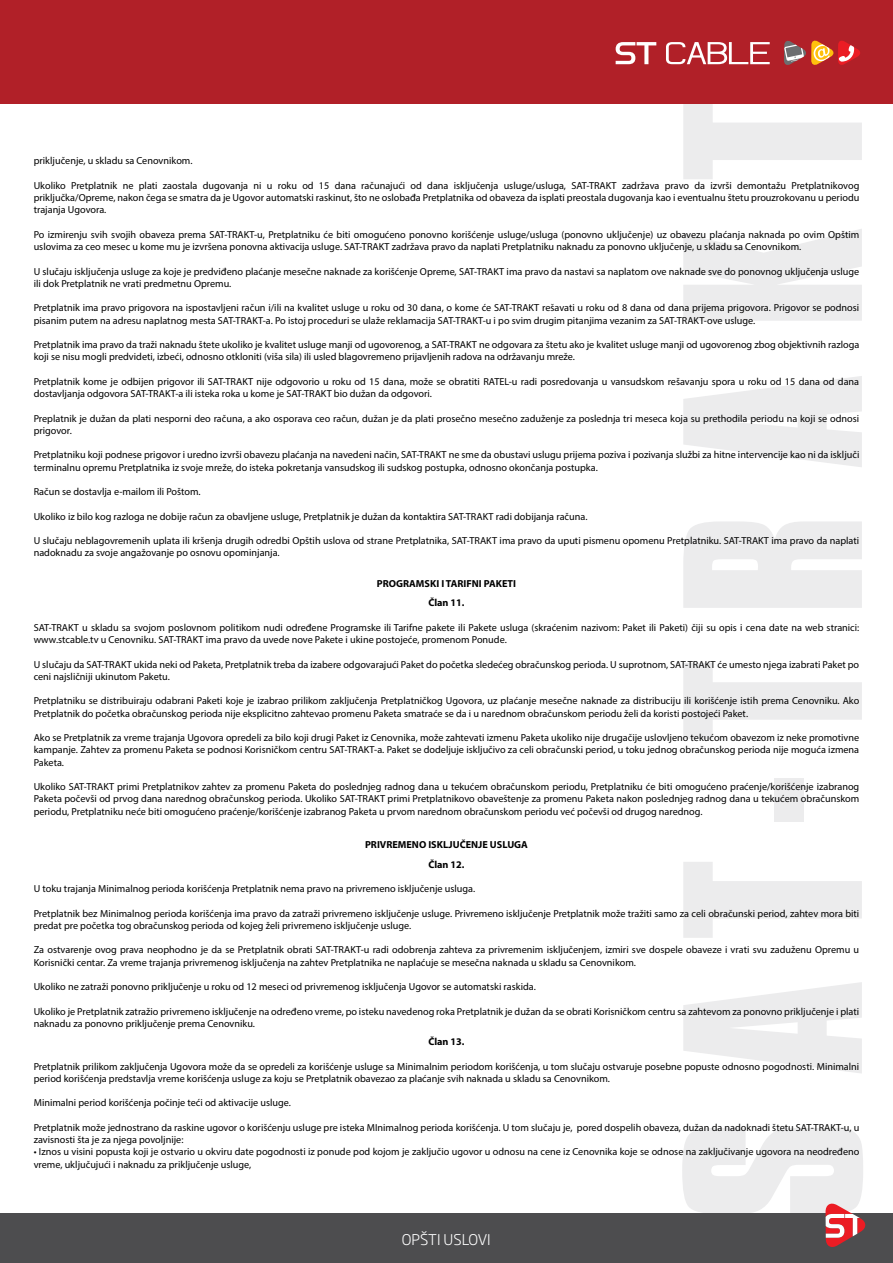
<style>
.page{position:relative;width:893px;height:1263px;background:#fff}
.page>*{position:absolute;margin:0;border:0;box-sizing:border-box;transform-origin:0 0}
.t1{font:300 14.55px "Soho Gothic Pro";color:#fff}
.t2{font:10.2px/12.3px "Myriad Pro";color:#000}
.t3{font:700 10.2px/19.8px "Myriad Pro";color:#000;text-align:center}
</style>
<div class="page">
<svg style="left:683px;top:982px;width:179px;height:91px"></svg>
<svg style="left:683px;top:862px;width:179px;height:76px"></svg>
<div style="left:774px;top:779px;width:30px;height:43px;background:#ececed"></div>
<svg style="left:683px;top:663px;width:179px;height:76px"></svg>
<svg style="left:683px;top:521px;width:179px;height:87px"></svg>
<svg style="left:683px;top:376px;width:179px;height:91px"></svg>
<svg style="left:683px;top:229px;width:179px;height:92px"></svg>
<svg style="left:683px;top:103px;width:179px;height:76px"></svg>
<div style="left:0;top:0;width:893px;height:103px;background:#b12028"></div>
<svg style="left:666px;top:42px;width:104px;height:22px"></svg>
<svg style="left:616px;top:42px;width:40px;height:22px"></svg>
<svg style="left:784px;top:40px;width:76px;height:25px"></svg>
<div style="left:0;top:1214px;width:893px;height:49px;background:#4d4d4f"></div>
<svg style="left:682px;top:1128px;width:185px;height:119px"></svg>
<p class="t2" style="left:34px;top:155px;width:160px">priključenje, u skladu sa Cenovnikom.</p>
<p class="t2" style="left:34px;top:179px;width:827px;text-align:justify">Ukoliko Pretplatnik ne plati zaostala dugovanja ni u roku od 15 dana računajući od dana isključenja usluge/usluga, SAT-TRAKT zadržava pravo da izvrši demontažu Pretplatnikovog priključka/Opreme, nakon čega se smatra da je Ugovor automatski raskinut, što ne oslobađa Pretplatnika od obaveza da isplati preostala dugovanja kao i eventualnu štetu prouzrokovanu u periodu trajanja Ugovora.</p>
<p class="t2" style="left:34px;top:228px;width:827px">Po izmirenju svih svojih obaveza prema SAT-TRAKT-u, Pretplatniku će biti omogućeno ponovno korišćenje usluge/usluga (ponovno uključenje) uz obavezu plaćanja naknada po ovim Opštim uslovima za ceo mesec u kome mu je izvršena ponovna aktivacija usluge. SAT-TRAKT zadržava pravo da naplati Pretplatniku naknadu za ponovno uključenje, u skladu sa Cenovnikom.</p>
<p class="t2" style="left:34px;top:265px;width:827px">U slučaju isključenja usluge za koje je predviđeno plaćanje mesečne naknade za korišćenje Opreme, SAT-TRAKT ima pravo da nastavi sa naplatom ove naknade sve do ponovnog uključenja usluge ili dok Pretplatnik ne vrati predmetnu Opremu.</p>
<p class="t2" style="left:34px;top:302px;width:827px">Pretplatnik ima pravo prigovora na ispostavljeni račun i/ili na kvalitet usluge u roku od 30 dana, o kome će SAT-TRAKT rešavati u roku od 8 dana od dana prijema prigovora. Prigovor se podnosi pisanim putem na adresu naplatnog mesta SAT-TRAKT-a. Po istoj proceduri se ulaže reklamacija SAT-TRAKT-u i po svim drugim pitanjima vezanim za SAT-TRAKT-ove usluge.</p>
<p class="t2" style="left:34px;top:338px;width:827px">Pretplatnik ima pravo da traži naknadu štete ukoliko je kvalitet usluge manji od ugovorenog, a SAT-TRAKT ne odgovara za štetu ako je kvalitet usluge manji od ugovorenog zbog objektivnih razloga koji se nisu mogli predvideti, izbeći, odnosno otkloniti (viša sila) ili usled blagovremeno prijavljenih radova na održavanju mreže.</p>
<p class="t2" style="left:34px;top:375px;width:827px">Pretplatnik kome je odbijen prigovor ili SAT-TRAKT nije odgovorio u roku od 15 dana, može se obratiti RATEL-u radi posredovanja u vansudskom rešavanju spora u roku od 15 dana od dana dostavljanja odgovora SAT-TRAKT-a ili isteka roka u kome je SAT-TRAKT bio dužan da odgovori.</p>
<p class="t2" style="left:34px;top:412px;width:827px">Preplatnik je dužan da plati nesporni deo računa, a ako osporava ceo račun, dužan je da plati prosečno mesečno zaduženje za poslednja tri meseca koja su prethodila periodu na koji se odnosi prigovor.</p>
<p class="t2" style="left:34px;top:449px;width:827px">Pretplatniku koji podnese prigovor i uredno izvrši obavezu plaćanja na navedeni način, SAT-TRAKT ne sme da obustavi uslugu prijema poziva i pozivanja službi za hitne intervencije kao ni da isključi terminalnu opremu Pretplatnika iz svoje mreže, do isteka pokretanja vansudskog ili sudskog postupka, odnosno okončanja postupka.</p>
<p class="t2" style="left:34px;top:485px;width:169px">Račun se dostavlja e-mailom ili Poštom.</p>
<p class="t2" style="left:34px;top:510px;width:555px">Ukoliko iz bilo kog razloga ne dobije račun za obavljene usluge, Pretplatnik je dužan da kontaktira SAT-TRAKT radi dobijanja računa.</p>
<p class="t2" style="left:34px;top:534px;width:827px">U slučaju neblagovremenih uplata ili kršenja drugih odredbi Opštih uslova od strane Pretplatnika, SAT-TRAKT ima pravo da uputi pismenu opomenu Pretplatniku. SAT-TRAKT ima pravo da naplati nadoknadu za svoje angažovanje po osnovu opominjanja.</p>
<p class="t3" style="left:377px;top:573px;width:141px">PROGRAMSKI I TARIFNI PAKETI<br>Član 11.</p>
<p class="t2" style="left:34px;top:621px;width:827px">SAT-TRAKT u skladu sa svojom poslovnom politikom nudi određene Programske ili Tarifne pakete ili Pakete usluga (skraćenim nazivom: Paket ili Paketi) čiji su opis i cena date na web stranici: www.stcable.tv u Cenovniku. SAT-TRAKT ima pravo da uvede nove Pakete i ukine postojeće, promenom Ponude.</p>
<p class="t2" style="left:34px;top:658px;width:827px">U slučaju da SAT-TRAKT ukida neki od Paketa, Pretplatnik treba da izabere odgovarajući Paket do početka sledećeg obračunskog perioda. U suprotnom, SAT-TRAKT će umesto njega izabrati Paket po ceni najsličniji ukinutom Paketu.</p>
<p class="t2" style="left:34px;top:695px;width:827px">Pretplatniku se distribuiraju odabrani Paketi koje je izabrao prilikom zaključenja Pretplatničkog Ugovora, uz plaćanje mesečne naknade za distribuciju ili korišćenje istih prema Cenovniku. Ako<br>Pretplatnik do početka obračunskog perioda nije eksplicitno zahtevao promenu Paketa smatraće se da i u narednom obračunskom periodu želi da koristi postojeći Paket.</p>
<p class="t2" style="left:34px;top:731px;width:827px;text-align:justify">Ako se Pretplatnik za vreme trajanja Ugovora opredeli za bilo koji drugi Paket iz Cenovnika, može zahtevati izmenu Paketa ukoliko nije drugačije uslovljeno tekućom obavezom iz neke promotivne kampanje. Zahtev za promenu Paketa se podnosi Korisničkom centru SAT-TRAKT-a. Paket se dodeljuje isključivo za celi obračunski period, u toku jednog obračunskog perioda nije moguća izmena Paketa.</p>
<p class="t2" style="left:34px;top:780px;width:827px;text-align:justify">Ukoliko SAT-TRAKT primi Pretplatnikov zahtev za promenu Paketa do poslednjeg radnog dana u tekućem obračunskom periodu, Pretplatniku će biti omogućeno praćenje/korišćenje izabranog Paketa počevši od prvog dana narednog obračunskog perioda. Ukoliko SAT-TRAKT primi Pretplatnikovo obaveštenje za promenu Paketa nakon poslednjeg radnog dana u tekućem obračunskom periodu, Pretplatniku neće biti omogućeno praćenje/korišćenje izabranog Paketa u prvom narednom obračunskom periodu već počevši od drugog narednog.</p>
<p class="t3" style="left:365px;top:834px;width:164px">PRIVREMENO ISKLJUČENJE USLUGA<br>Član 12.</p>
<p class="t2" style="left:34px;top:882px;width:443px">U toku trajanja Minimalnog perioda korišćenja Pretplatnik nema pravo na privremeno isključenje usluga.</p>
<p class="t2" style="left:34px;top:907px;width:827px">Pretplatnik bez Minimalnog perioda korišćenja ima pravo da zatraži privremeno isključenje usluge. Privremeno isključenje Pretplatnik može tražiti samo za celi obračunski period, zahtev mora biti predat pre početka tog obračunskog perioda od kojeg želi privremeno isključenje usluge.</p>
<p class="t2" style="left:34px;top:944px;width:827px">Za ostvarenje ovog prava neophodno je da se Pretplatnik obrati SAT-TRAKT-u radi odobrenja zahteva za privremenim isključenjem, izmiri sve dospele obaveze i vrati svu zaduženu Opremu u<br>Korisnički centar. Za vreme trajanja privremenog isključenja na zahtev Pretplatnika ne naplaćuje se mesečna naknada u skladu sa Cenovnikom.</p>
<p class="t2" style="left:34px;top:980px;width:504px">Ukoliko ne zatraži ponovno priključenje u roku od 12 meseci od privremenog isključenja Ugovor se automatski raskida.</p>
<p class="t2" style="left:34px;top:1005px;width:827px">Ukoliko je Pretplatnik zatražio privremeno isključenje na određeno vreme, po isteku navedenog roka Pretplatnik je dužan da se obrati Korisničkom centru sa zahtevom za ponovno priključenje i plati naknadu za ponovno priključenje prema Cenovniku.</p>
<p class="t3" style="left:428px;top:1031px;width:38px">Član 13.</p>
<p class="t2" style="left:34px;top:1060px;width:827px">Pretplatnik prilikom zaključenja Ugovora može da se opredeli za korišćenje usluge sa Minimalnim periodom korišćenja, u tom slučaju ostvaruje posebne popuste odnosno pogodnosti. Minimalni period korišćenja predstavlja vreme korišćenja usluge za koju se Pretplatnik obavezao za plaćanje svih naknada u skladu sa Cenovnikom.</p>
<p class="t2" style="left:34px;top:1096px;width:259px">Minimalni period korišćenja počinje teći od aktivacije usluge.</p>
<p class="t2" style="left:34px;top:1121px;width:827px">Pretplatnik može jednostrano da raskine ugovor o korišćenju usluge pre isteka MInimalnog perioda korišćenja. U tom slučaju je, pored dospelih obaveza, dužan da nadoknadi štetu SAT-TRAKT-u, u zavisnosti šta je za njega povoljnije:</p>
<p class="t2" style="left:34px;top:1145px;width:827px">• Iznos u visini popusta koji je ostvario u okviru date pogodnosti iz ponude pod kojom je zaključio ugovor u odnosu na cene iz Cenovnika koje se odnose na zaključivanje ugovora na neodređeno vreme, uključujući i naknadu za priključenje usluge,</p>
<h1 class="t1" style="left:402px;top:1228px;width:91px">OPŠTI USLOVI</h1>
</div>
